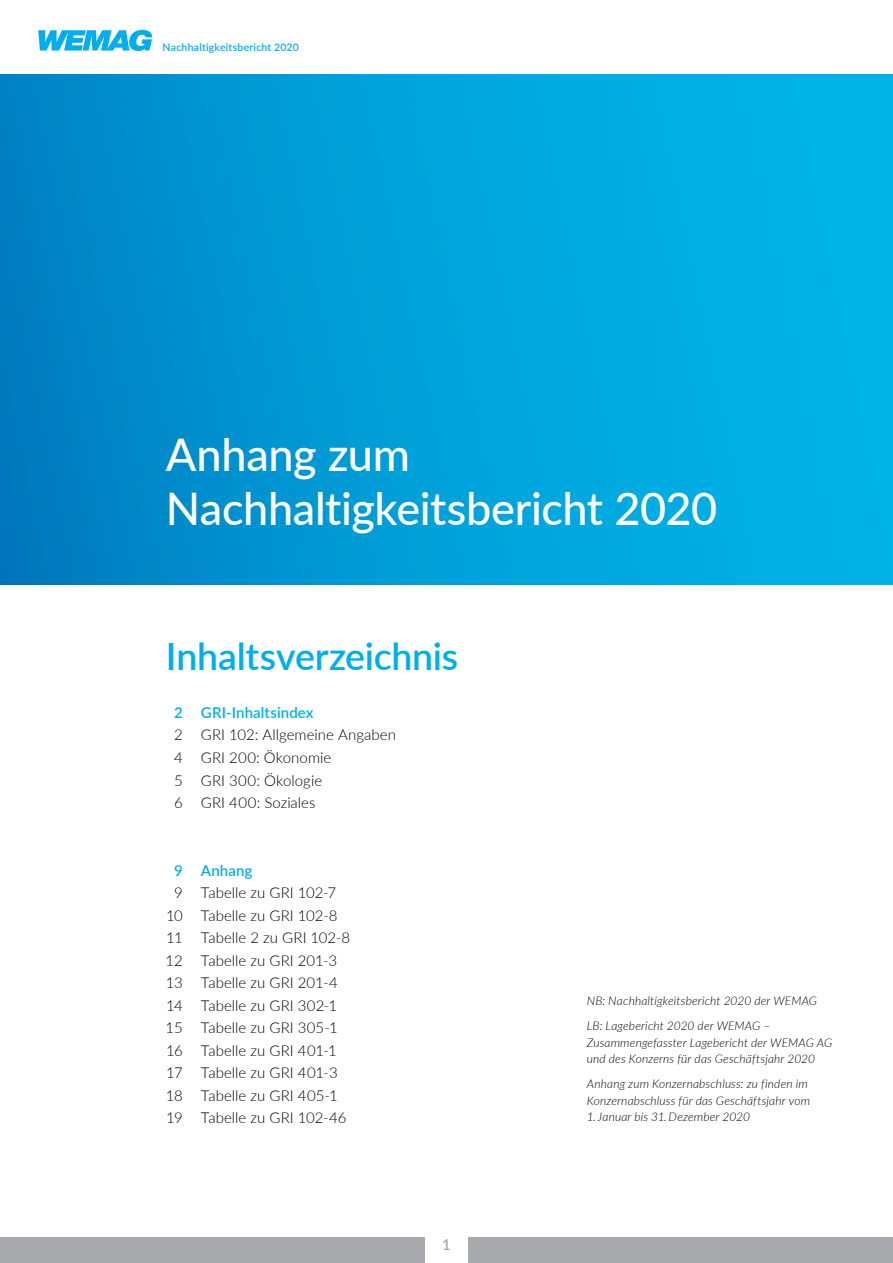
<style>
.page{position:relative;width:893px;height:1263px;background:#fff}
.page>*{position:absolute;margin:0;border:0;box-sizing:border-box;transform-origin:0 0}
.t1{font:500 45px/54px "Lato";letter-spacing:-.01em;color:#fff}
.t2{font:600 37.5px "Lato";letter-spacing:-.005em;color:#00aeef}
.t3{font:300 15px/22.5px "Lato";letter-spacing:.005em;color:#000}
.t4{font:600 15px "Lato";letter-spacing:.01em;color:#00aeef}
.t5{font:300 15px/22.5px "Lato";letter-spacing:-.04em;color:#000;text-align:center}
.t6{font:600 15px "Lato";color:#a7a9ac}
.t7{font:italic 300 12px/16.5px "Lato";letter-spacing:.015em;color:#000}
.t8{font:600 10.5px "Lato";letter-spacing:.02em;color:#00aeef}
</style>
<div class="page">
<div style="left:0;top:1237px;width:893px;height:26px;background:#a7a9ac"></div>
<svg style="left:38px;top:30px;width:114px;height:21px"></svg>
<div style="left:425px;top:1237px;width:43px;height:26px;background:#fff"></div>
<div style="left:0;top:74px;width:893px;height:511px;background:linear-gradient(to right,#0084c6,#00baeb)"></div>
<p class="t8" style="left:163px;top:39px;width:138px">Nachhaltigkeitsbericht 2020</p>
<h1 class="t1" style="left:166px;top:426px;width:553px">Anhang zum<br>Nachhaltigkeitsbericht 2020</h1>
<h2 class="t2" style="left:166px;top:629px;width:294px">Inhaltsverzeichnis</h2>
<p class="t4" style="left:201px;top:702px;width:114px">GRI-Inhaltsindex</p>
<p class="t3" style="left:201px;top:723px;width:197px">GRI 102: Allgemeine Angaben<br>GRI 200: Ökonomie<br>GRI 300: Ökologie<br>GRI 400: Soziales</p>
<p class="t4" style="left:174px;top:702px;width:10px">2</p>
<p class="t3" style="left:174px;top:723px;width:10px;text-align:justify">2<br>4<br>5<br>6</p>
<p class="t4" style="left:174px;top:859px;width:10px">9</p>
<p class="t5" style="left:165px;top:881px;width:19px">9<br>10<br>11<br>12<br>13<br>14<br>15<br>16<br>17<br>18<br>19</p>
<p class="t4" style="left:201px;top:859px;width:53px">Anhang</p>
<p class="t3" style="left:201px;top:881px;width:151px">Tabelle zu GRI 102-7<br>Tabelle zu GRI 102-8<br>Tabelle 2 zu GRI 102-8<br>Tabelle zu GRI 201-3<br>Tabelle zu GRI 201-4<br>Tabelle zu GRI 302-1<br>Tabelle zu GRI 305-1<br>Tabelle zu GRI 401-1<br>Tabelle zu GRI 401-3<br>Tabelle zu GRI 405-1<br>Tabelle zu GRI 102-46</p>
<p class="t6" style="left:442px;top:1233px;width:10px">1</p>
<p class="t7" style="left:587px;top:988px;width:232px;line-height:25px">NB: Nachhaltigkeitsbericht 2020 der WEMAG<br>LB: Lagebericht 2020 der WEMAG –</p>
<p class="t7" style="left:587px;top:1034px;width:247px">Zusammengefasster Lagebericht der WEMAG AG und des Konzerns für das Geschäftsjahr 2020</p>
<p class="t7" style="left:587px;top:1075px;width:225px">Anhang zum Konzernabschluss: zu finden im<br>Konzernabschluss für das Geschäftsjahr vom<br>1.Januar bis 31. Dezember 2020</p>
</div>
